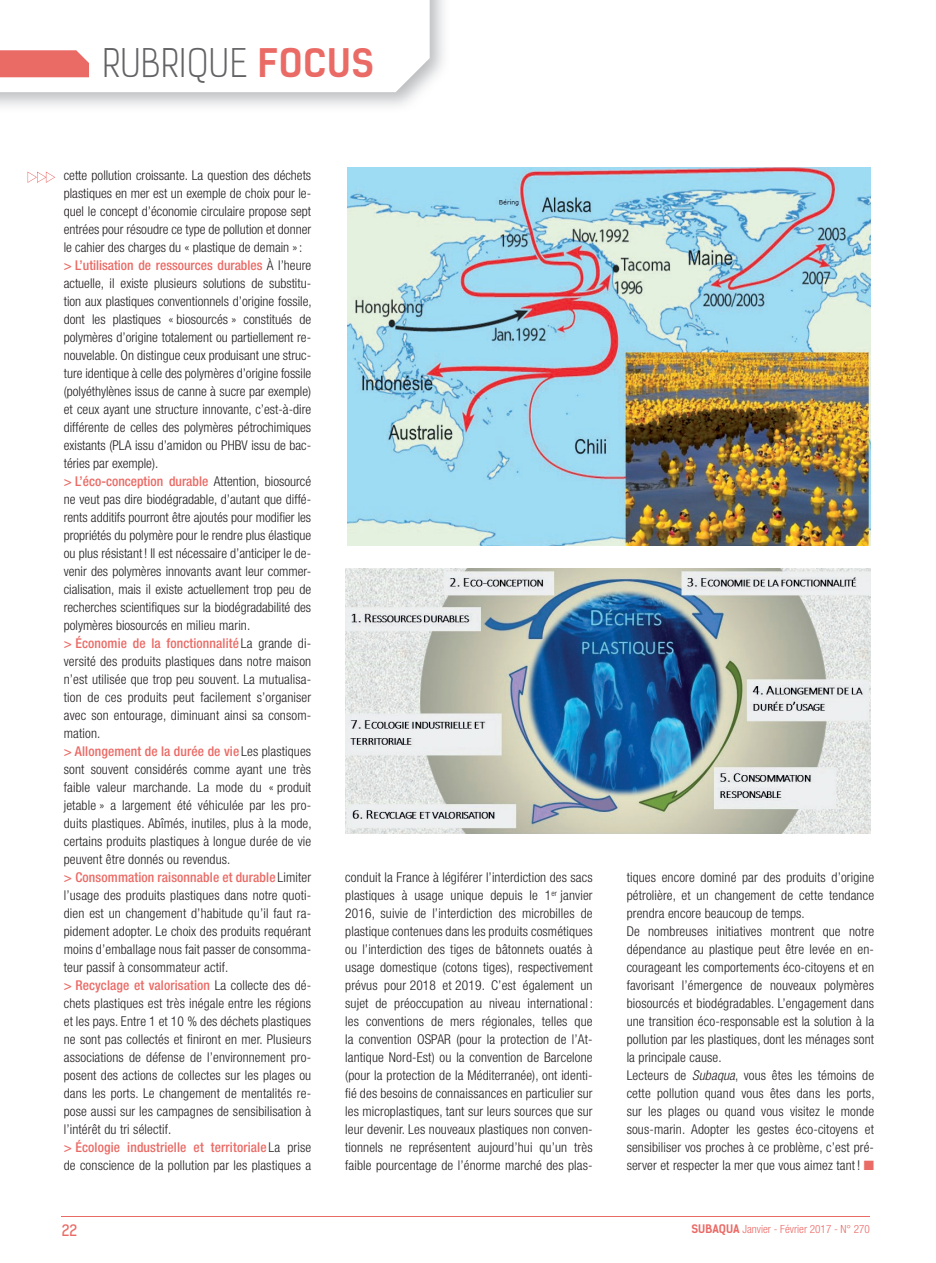
<style>
.page{position:relative;width:936px;height:1263px;background:#fff}
.page>*{position:absolute;margin:0;border:0;box-sizing:border-box;transform-origin:0 0}
.t1{font:300 37.5px "Kelson Sans";letter-spacing:.015em;color:#636366}
.t2{font:15px "Kelson Sans";color:#ea6a65}
.t3{font:300 condensed 13.5px/18px "Helvetica Neue LT Std";letter-spacing:.01em;color:#231f20}
.t4{font:300 condensed 11.25px "Helvetica Neue LT Std";color:#ea6a65}
.s1{font-weight:700;color:#ea6a65}
.s2{font-weight:500;color:#ea6a65}
.s3{font-style:italic}
.s4{color:#ea6a65}
.s5{font-family:"Kelson Sans";font-weight:700;font-stretch:normal}
</style>
<div class="page">
<hr style="left:62px;top:1216px;width:808px;height:1px;background:#ea6a65">
<img style="left:0;top:0;width:444px;height:106px">
<svg style="left:0;top:0;width:429px;height:92px"></svg>
<img style="left:347px;top:167px;width:523px;height:379px">
<img style="left:345px;top:568px;width:525px;height:265px">
<svg style="left:28px;top:172px;width:27px;height:11px"></svg>
<h1 class="t1" style="left:102px;top:41px;width:274px">RUBRIQUE <span class="s1">FOCUS</span></h1>
<p class="t3" style="left:64px;top:166px;width:249px">cette pollution croissante. La question des déchets plastiques en mer est un exemple de choix pour le&shy;quel le concept d’économie circulaire propose sept entrées pour résoudre ce type de pollution et donner le cahier des charges du « plastique de demain » : <span class="s2">&gt; L’utilisation de ressources durables</span> À l’heure actuelle, il existe plusieurs solutions de substitu&shy;tion aux plastiques conventionnels d’origine fossile, dont les plastiques « biosourcés » constitués de polymères d’origine totalement ou partiellement re&shy;nouvelable. On distingue ceux produisant une struc&shy;ture identique à celle des polymères d’origine fossile (polyéthylènes issus de canne à sucre par exemple) et ceux ayant une structure innovante, c’est-à-dire différente de celles des polymères pétrochimiques existants (PLA issu d’amidon ou PHBV issu de bac&shy;téries par exemple).<br><span class="s2">&gt; L’éco-conception durable</span> Attention, biosourcé ne veut pas dire biodégradable, d’autant que diffé&shy;rents additifs pourront être ajoutés pour modifier les propriétés du polymère pour le rendre plus élastique ou plus résistant ! Il est nécessaire d’anticiper le de&shy;venir des polymères innovants avant leur commer&shy;cialisation, mais il existe actuellement trop peu de recherches scientifiques sur la biodégradabilité des polymères biosourcés en milieu marin.<br><span class="s2">&gt; Économie de la fonctionnalité</span> La grande di&shy;versité des produits plastiques dans notre maison n’est utilisée que trop peu souvent. La mutualisa&shy;tion de ces produits peut facilement s’organiser avec son entourage, diminuant ainsi sa consom&shy;mation.<br><span class="s2">&gt; Allongement de la durée de vie</span> Les plastiques sont souvent considérés comme ayant une très faible valeur marchande. La mode du « produit jetable » a largement été véhiculée par les pro&shy;duits plastiques. Abîmés, inutiles, plus à la mode, certains produits plastiques à longue durée de vie peuvent être donnés ou revendus.<br><span class="s2">&gt; Consommation raisonnable et durable</span> Limiter l’usage des produits plastiques dans notre quoti&shy;dien est un changement d’habitude qu’il faut ra&shy;pidement adopter. Le choix des produits requérant moins d’emballage nous fait passer de consomma&shy;teur passif à consommateur actif.<br><span class="s2">&gt; Recyclage et valorisation</span> La collecte des dé&shy;chets plastiques est très inégale entre les régions et les pays. Entre 1 et 10 % des déchets plastiques ne sont pas collectés et finiront en mer. Plusieurs associations de défense de l’environnement pro&shy;posent des actions de collectes sur les plages ou dans les ports. Le changement de mentalités re&shy;pose aussi sur les campagnes de sensibilisation à l’intérêt du tri sélectif.<br><span class="s2">&gt; Écologie industrielle et territoriale</span> La prise de conscience de la pollution par les plastiques a</p>
<p class="t3" style="left:345px;top:868px;width:249px;text-align:justify">conduit la France à légiférer l’interdiction des sacs plastiques à usage unique depuis le 1<sup>er</sup> janvier 2016, suivie de l’interdiction des microbilles de plastique contenues dans les produits cosmétiques ou l’interdiction des tiges de bâtonnets ouatés à usage domestique (cotons tiges), respectivement prévus pour 2018 et 2019. C’est également un sujet de préoccupation au niveau international : les conventions de mers régionales, telles que la convention OSPAR (pour la protection de l’At&shy;lantique Nord-Est) ou la convention de Barcelone (pour la protection de la Méditerranée), ont identi&shy;fié des besoins de connaissances en particulier sur les microplastiques, tant sur leurs sources que sur leur devenir. Les nouveaux plastiques non conven&shy;tionnels ne représentent aujourd’hui qu’un très faible pourcentage de l’énorme marché des plas-</p>
<p class="t3" style="left:626px;top:868px;width:249px">tiques encore dominé par des produits d’origine pétrolière, et un changement de cette tendance prendra encore beaucoup de temps.<br>De nombreuses initiatives montrent que notre dépendance au plastique peut être levée en en&shy;courageant les comportements éco-citoyens et en favorisant l’émergence de nouveaux polymères biosourcés et biodégradables. L’engagement dans une transition éco-responsable est la solution à la pollution par les plastiques, dont les ménages sont la principale cause.<br>Lecteurs de <span class="s3">Subaqua</span>, vous êtes les témoins de cette pollution quand vous êtes dans les ports, sur les plages ou quand vous visitez le monde sous-marin. Adopter les gestes éco-citoyens et sensibiliser vos proches à ce problème, c’est pré&shy;server et respecter la mer que vous aimez tant ! <span class="s4">■</span></p>
<p class="t2" style="left:62px;top:1221px;width:17px">22</p>
<p class="t4" style="left:691px;top:1222px;width:180px"><span class="s5">SUBAQUA</span> Janvier - Février 2017 - N° 270</p>
</div>
